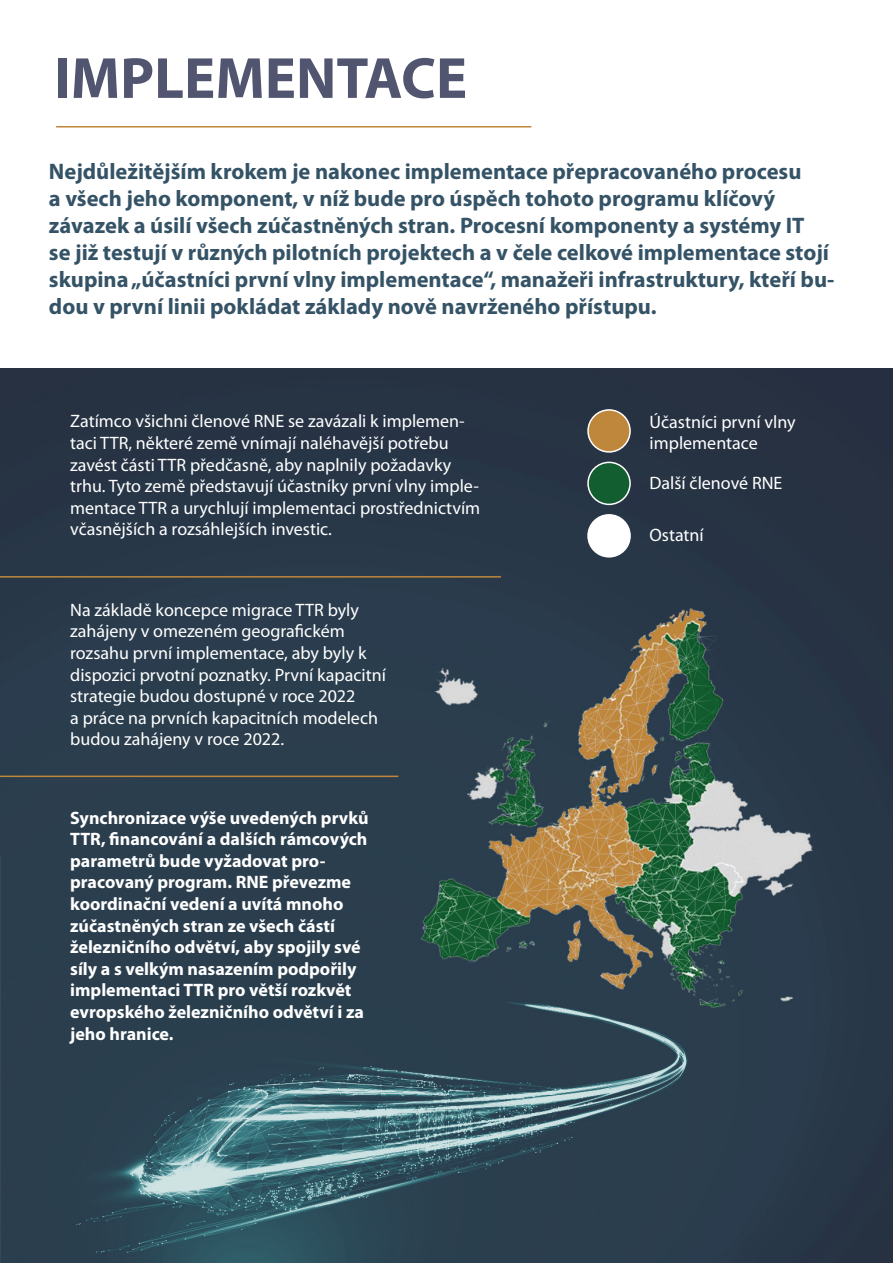
<style>
.page{position:relative;width:893px;height:1263px;background:#fff}
.page>*{position:absolute;margin:0;border:0;box-sizing:border-box;transform-origin:0 0}
.t1{font:700 58.5px "Myriad Pro";color:#52556f}
.t2{font:700 22.5px/27px "Myriad Pro";color:#355366}
.t3{font:18px/21.6px "Myriad Pro";color:#fff}
.t4{font:700 18px/21.6px "Myriad Pro";color:#fff}
</style>
<div class="page">
<img style="left:0;top:368px;width:893px;height:895px">
<img style="left:0;top:368px;width:98px;height:562px">
<hr style="left:56px;top:126px;width:475px;height:2px;background:#bf873c">
<hr style="left:0;top:576px;width:501px;height:2px;background:#bf873c">
<hr style="left:0;top:776px;width:398px;height:1px;background:#bf873c">
<div style="left:588px;top:462px;width:42px;height:42px;background:#135e30;border-radius:50%"></div>
<div style="left:587px;top:462px;width:44px;height:43px;border:2px solid #fff;border-radius:50%"></div>
<div style="left:588px;top:410px;width:42px;height:42px;background:#bf873c;border-radius:50%"></div>
<div style="left:587px;top:409px;width:44px;height:44px;border:2px solid #fff;border-radius:50%"></div>
<div style="left:588px;top:515px;width:42px;height:42px;background:#fff;border-radius:50%"></div>
<div style="left:587px;top:514px;width:44px;height:44px;border:2px solid #fff;border-radius:50%"></div>
<h1 class="t1" style="left:54px;top:45px;width:415px">IMPLEMENTACE</h1>
<p class="t2" style="left:49px;top:158px;width:787px">Nejdůležitějším krokem je nakonec implementace přepracovaného procesu<br>a všech jeho komponent, v níž bude pro úspěch tohoto programu klíčový závazek a úsilí všech zúčastněných stran. Procesní komponenty a systémy IT<br>se již testují v různých pilotních projektech a v čele celkové implementace stojí skupina „účastníci první vlny implementace“, manažeři infrastruktury, kteří bu&shy;dou v první linii pokládat základy nově navrženého přístupu.</p>
<p class="t3" style="left:70px;top:411px;width:412px">Zatímco všichni členové RNE se zavázali k implemen&shy;taci TTR, některé země vnímají naléhavější potřebu zavést části TTR předčasně, aby naplnily požadavky trhu. Tyto země představují účastníky první vlny imple&shy;mentace TTR a urychlují implementaci prostřednictvím včasnějších a rozsáhlejších investic.</p>
<p class="t3" style="left:70px;top:599px;width:317px">Na základě koncepce migrace TTR byly zahájeny v omezeném geografickém rozsahu první implementace, aby byly k dispozici prvotní poznatky. První kapacitní strategie budou dostupné v roce 2022<br>a práce na prvních kapacitních modelech budou zahájeny v roce 2022.</p>
<p class="t4" style="left:70px;top:807px;width:300px">Synchronizace výše uvedených prvků TTR, financování a dalších rámcových parametrů bude vyžadovat pro&shy;pracovaný program. RNE převezme koordinační vedení a uvítá mnoho zúčastněných stran ze všech částí železničního odvětví, aby spojily své síly a s velkým nasazením podpořily implementaci TTR pro větší rozkvět evropského železničního odvětví i za jeho hranice.</p>
<p class="t3" style="left:650px;top:411px;width:148px">Účastníci první vlny implementace</p>
<p class="t3" style="left:650px;top:473px;width:134px">Další členové RNE</p>
<p class="t3" style="left:650px;top:525px;width:56px">Ostatní</p>
</div>
